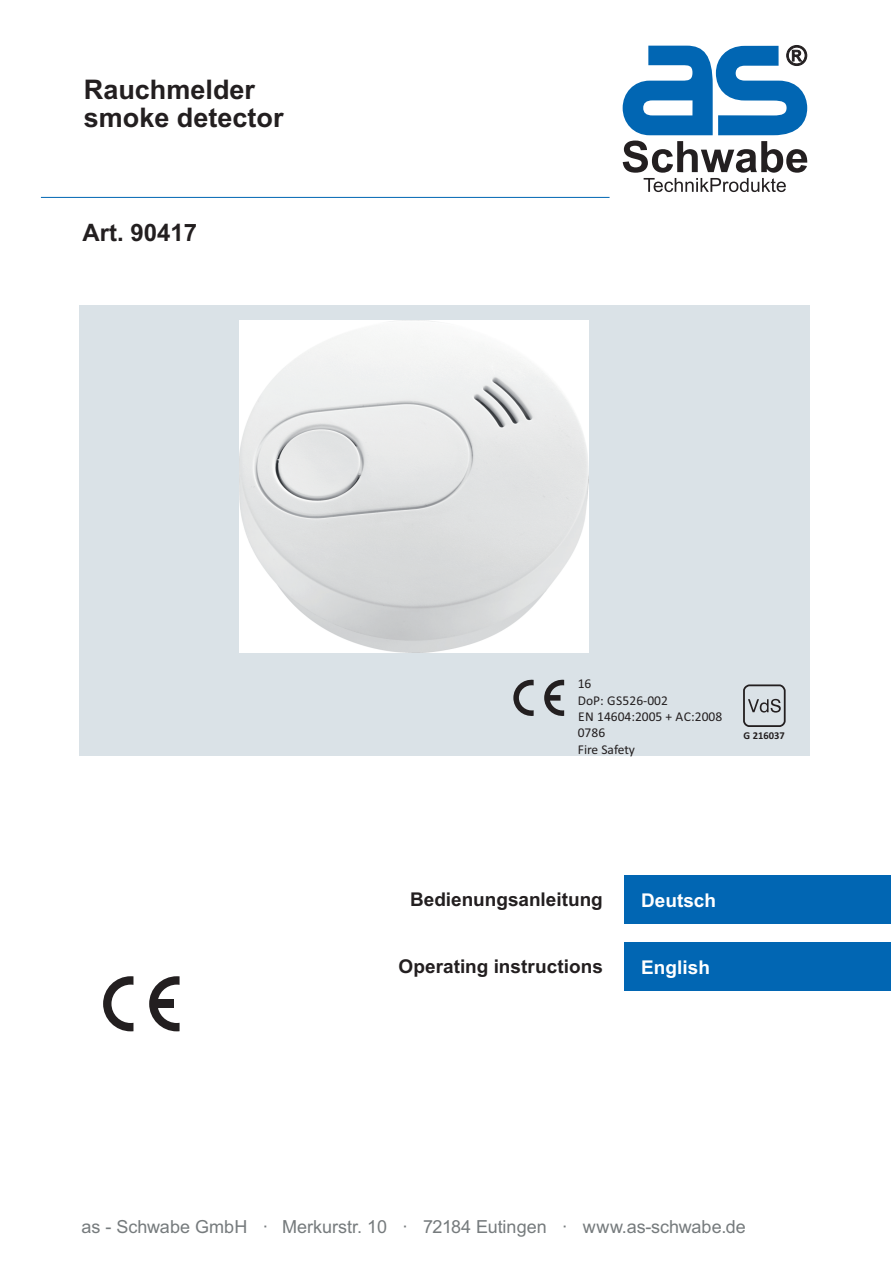
<style>
.page{position:relative;width:893px;height:1262px;background:#fff}
.page>*{position:absolute;margin:0;border:0;box-sizing:border-box;transform-origin:0 0}
.t1{font:700 27px/27.9px "Arial";color:#231f20}
.t2{font:700 24px "Arial";color:#231f20}
.t3{font:700 18.9px "Arial";color:#231f20}
.t4{font:700 18.9px "Arial";color:#fff}
.t5{font:18px "Arial";color:#767b7d}
.t6{font:13.5px/16.5px "Calibri";color:#231f20}
.t7{font:700 10.5px "Calibri";color:#231f20}
</style>
<div class="page">
<hr style="left:41px;top:197px;width:568px;height:1px;background:#0166b3">
<div style="left:79px;top:306px;width:730px;height:449px;background:#dae2e7"></div>
<div style="left:624px;top:875px;width:267px;height:48px;background:#0166b3"></div>
<div style="left:624px;top:942px;width:267px;height:48px;background:#0166b3"></div>
<svg style="left:622px;top:45px;width:185px;height:147px"></svg>
<svg style="left:103px;top:976px;width:30px;height:55px"></svg>
<svg style="left:149px;top:976px;width:30px;height:55px"></svg>
<div style="left:155px;top:999px;width:18px;height:9px;background:#231f20"></div>
<svg style="left:513px;top:679px;width:51px;height:37px"></svg>
<svg style="left:743px;top:684px;width:42px;height:43px"></svg>
<img style="left:239px;top:321px;width:349px;height:331px">
<h1 class="t1" style="left:84px;top:78px;width:201px">Rauchmelder smoke detector</h1>
<h2 class="t2" style="left:83px;top:223px;width:116px">Art. 90417</h2>
<p class="t6" style="left:577px;top:676px;width:146px">16<br>DoP: GS526‐002<br>EN 14604:2005 + AC:2008<br>0786<br>Fire Safety</p>
<p class="t7" style="left:743px;top:731px;width:43px">G 216037</p>
<p class="t3" style="left:410px;top:892px;width:194px">Bedienungsanleitung</p>
<p class="t4" style="left:641px;top:893px;width:76px">Deutsch</p>
<p class="t3" style="left:398px;top:959px;width:206px">Operating instructions</p>
<p class="t4" style="left:641px;top:960px;width:70px">English</p>
<p class="t5" style="left:82px;top:1219px;width:665px">as - Schwabe GmbH · Merkurstr. 10 · 72184 Eutingen · www.as-schwabe.de</p>
</div>
